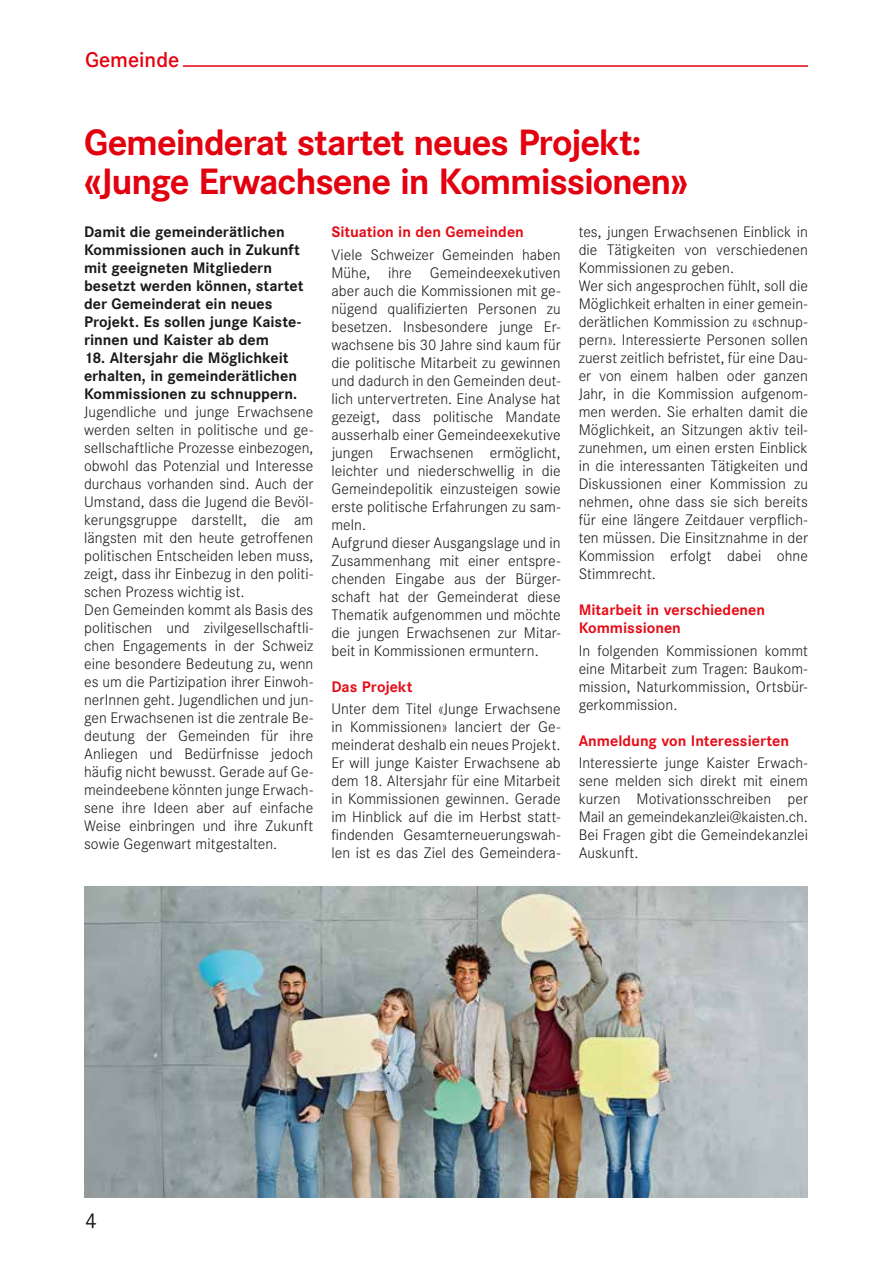
<style>
.page{position:relative;width:893px;height:1263px;background:#fff}
.page>*{position:absolute;margin:0;border:0;box-sizing:border-box;transform-origin:0 0}
.t1{font:700 36px/39px "Corporate S";letter-spacing:-.03em;color:#e3000f}
.t2{font:500 21px "Corporate S";color:#e3000f}
.t3{font:21px "Corporate S";color:#1a1a18}
.t4{font:300 15px/18px "Corporate S";letter-spacing:.005em;color:#1a1a18}
.t5{font:700 15px/18px "Corporate S";color:#1a1a18}
.t6{font:700 15px/18px "Corporate S";color:#e40e19}
</style>
<div class="page">
<hr style="left:183px;top:65px;width:625px;height:2px;background:#e3000f">
<img style="left:84px;top:887px;width:724px;height:310px">
<h2 class="t2" style="left:85px;top:47px;width:96px">Gemeinde</h2>
<h1 class="t1" style="left:84px;top:123px;width:605px">Gemeinderat startet neues Projekt: «Junge Erwachsene in Kommissionen»</h1>
<p class="t5" style="left:84px;top:223px;width:221px">Damit die gemeinderätlichen<br>Kommissionen auch in Zukunft mit geeigneten Mitgliedern besetzt werden können, startet der Gemeinderat ein neues<br>Projekt. Es sollen junge Kaiste&shy;rinnen und Kaister ab dem</p>
<p class="t5" style="left:84px;top:349px;width:215px">18. Altersjahr die Möglichkeit erhalten, in gemeinderätlichen<br>Kommissionen zu schnuppern.</p>
<p class="t4" style="left:84px;top:403px;width:231px">Jugendliche und junge Erwachsene werden selten in politische und ge&shy;sellschaftliche Prozesse einbezogen, obwohl das Potenzial und Interesse durchaus vorhanden sind. Auch der Umstand, dass die Jugend die Bevöl&shy;kerungsgruppe darstellt, die am längsten mit den heute getroffenen politischen Entscheiden leben muss, zeigt, dass ihr Einbezug in den politi&shy;schen Prozess wichtig ist.<br>Den Gemeinden kommt als Basis des politischen und zivilgesellschaftli&shy;chen Engagements in der Schweiz eine besondere Bedeutung zu, wenn es um die Partizipation ihrer Einwoh&shy;nerInnen geht. Jugendlichen und jun&shy;gen Erwachsenen ist die zentrale Be&shy;deutung der Gemeinden für ihre Anliegen und Bedürfnisse jedoch häufig nicht bewusst. Gerade auf Ge&shy;meindeebene könnten junge Erwach&shy;sene ihre Ideen aber auf einfache Weise einbringen und ihre Zukunft sowie Gegenwart mitgestalten.</p>
<p class="t6" style="left:331px;top:223px;width:194px">Situation in den Gemeinden</p>
<p class="t4" style="left:331px;top:245px;width:231px">Viele Schweizer Gemeinden haben Mühe, ihre Gemeindeexekutiven aber auch die Kommissionen mit ge&shy;nügend qualifizierten Personen zu besetzen. Insbesondere junge Er&shy;wachsene bis 30 Jahre sind kaum für die politische Mitarbeit zu gewinnen und dadurch in den Gemeinden deut&shy;lich untervertreten. Eine Analyse hat gezeigt, dass politische Mandate ausserhalb einer Gemeindeexekutive jungen Erwachsenen ermöglicht, leichter und niederschwellig in die Gemeindepolitik einzusteigen sowie erste politische Erfahrungen zu sam&shy;meln.<br>Aufgrund dieser Ausgangslage und in Zusammenhang mit einer entspre&shy;chenden Eingabe aus der Bürger&shy;schaft hat der Gemeinderat diese Thematik aufgenommen und möchte die jungen Erwachsenen zur Mitar&shy;beit in Kommissionen ermuntern.</p>
<p class="t6" style="left:331px;top:678px;width:83px">Das Projekt</p>
<p class="t4" style="left:331px;top:700px;width:231px;text-align:justify">Unter dem Titel «Junge Erwachsene in Kommissionen» lanciert der Ge&shy;meinderat deshalb ein neues Projekt.<br>Er will junge Kaister Erwachsene ab dem 18. Altersjahr für eine Mitarbeit in Kommissionen gewinnen. Gerade im Hinblick auf die im Herbst statt&shy;findenden Gesamterneuerungswah&shy;len ist es das Ziel des Gemeindera-</p>
<p class="t4" style="left:579px;top:223px;width:231px">tes, jungen Erwachsenen Einblick in die Tätigkeiten von verschiedenen Kommissionen zu geben.<br>Wer sich angesprochen fühlt, soll die Möglichkeit erhalten in einer gemein&shy;derätlichen Kommission zu «schnup&shy;pern». Interessierte Personen sollen zuerst zeitlich befristet, für eine Dau&shy;er von einem halben oder ganzen Jahr, in die Kommission aufgenom&shy;men werden. Sie erhalten damit die Möglichkeit, an Sitzungen aktiv teil&shy;zunehmen, um einen ersten Einblick in die interessanten Tätigkeiten und Diskussionen einer Kommission zu nehmen, ohne dass sie sich bereits für eine längere Zeitdauer verpflich&shy;ten müssen. Die Einsitznahme in der Kommission erfolgt dabei ohne Stimmrecht.</p>
<p class="t6" style="left:579px;top:601px;width:188px">Mitarbeit in verschiedenen<br>Kommissionen</p>
<p class="t4" style="left:579px;top:641px;width:231px;text-align:justify">In folgenden Kommissionen kommt eine Mitarbeit zum Tragen: Baukom&shy;mission, Naturkommission, Ortsbür&shy;gerkommission.</p>
<p class="t6" style="left:579px;top:732px;width:212px">Anmeldung von Interessierten</p>
<p class="t4" style="left:579px;top:754px;width:231px;text-align:justify">Interessierte junge Kaister Erwach&shy;sene melden sich direkt mit einem kurzen Motivationsschreiben per Mail an gemeindekanzlei@kaisten.ch.<br>Bei Fragen gibt die Gemeindekanzlei Auskunft.</p>
<h2 class="t3" style="left:85px;top:1208px;width:13px">4</h2>
</div>
